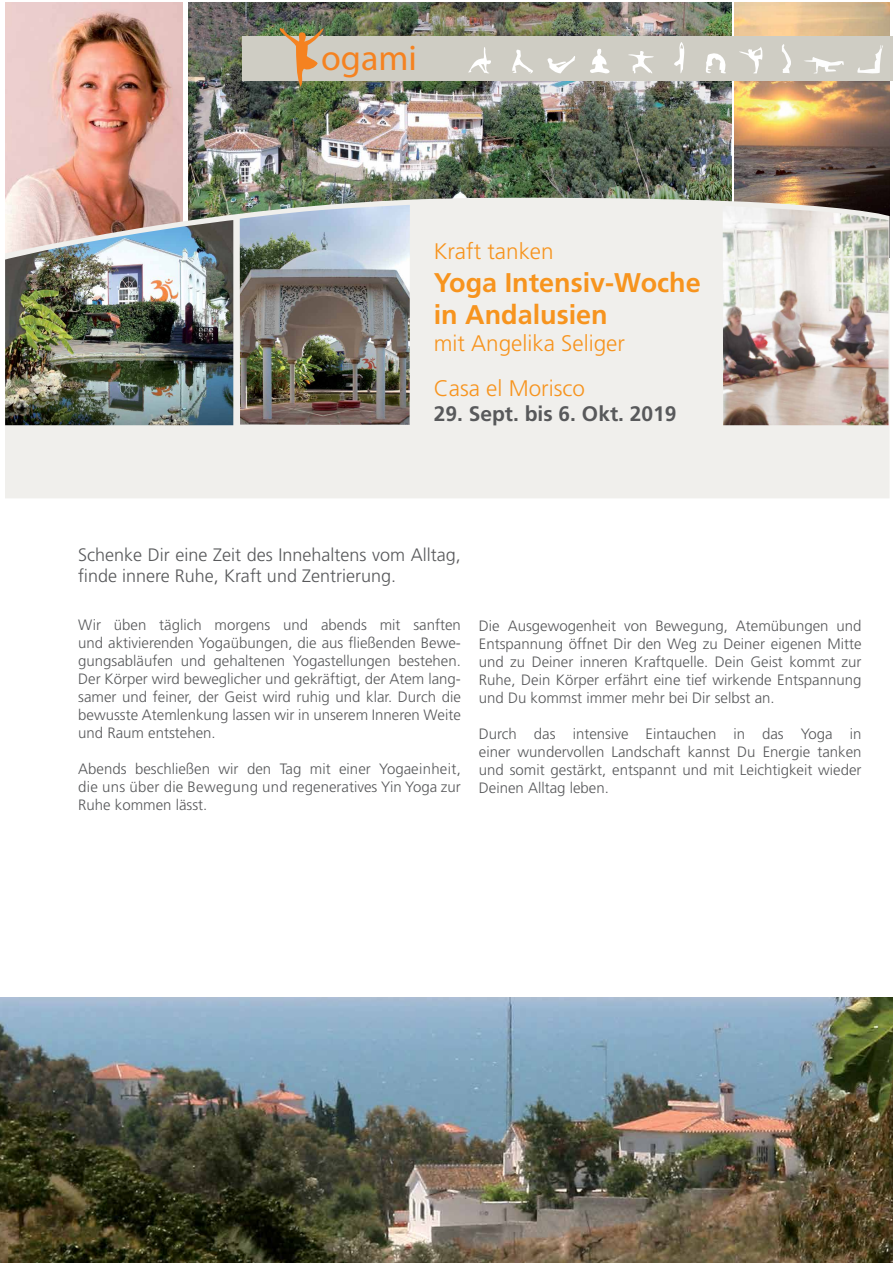
<style>
.page{position:relative;width:893px;height:1263px;background:#fff}
.page>*{position:absolute;margin:0;border:0;box-sizing:border-box;transform-origin:0 0}
.t1{font:36px "Myriad Pro";color:#f58220}
.t2{font:700 27px/32.4px "Frutiger LT";color:#f7941e}
.t3{font:300 22.5px/45px "Frutiger LT";color:#f7941e}
.t4{font:700 21px "Frutiger LT";color:#58595b}
.t5{font:300 18px/21px "Frutiger LT";color:#58595b}
.t6{font:300 15px/18px "Frutiger LT";color:#58595b;text-align:justify}
</style>
<div class="page">
<img style="left:5px;top:2px;width:178px;height:195px">
<img style="left:188px;top:2px;width:543px;height:195px">
<img style="left:735px;top:2px;width:155px;height:195px">
<div style="left:5px;top:197px;width:885px;height:301px;background:#f0efec"></div>
<img style="left:240px;top:205px;width:170px;height:220px">
<img style="left:723px;top:206px;width:165px;height:219px">
<div style="left:243px;top:36px;width:650px;height:45px;background:#cfcdc4"></div>
<svg style="left:590px;top:48px;width:20px;height:26px"></svg>
<svg style="left:739px;top:47px;width:24px;height:26px"></svg>
<svg style="left:628px;top:51px;width:26px;height:23px"></svg>
<svg style="left:547px;top:56px;width:28px;height:17px"></svg>
<svg style="left:706px;top:53px;width:20px;height:21px"></svg>
<svg style="left:468px;top:47px;width:23px;height:27px"></svg>
<svg style="left:512px;top:49px;width:21px;height:25px"></svg>
<svg style="left:674px;top:42px;width:11px;height:31px"></svg>
<svg style="left:857px;top:45px;width:26px;height:29px"></svg>
<svg style="left:804px;top:57px;width:40px;height:16px"></svg>
<svg style="left:782px;top:44px;width:9px;height:29px"></svg>
<svg style="left:279px;top:25px;width:45px;height:62px"></svg>
<img style="left:5px;top:220px;width:228px;height:205px">
<img style="left:0;top:997px;width:893px;height:266px">
<h1 class="t1" style="left:321px;top:36px;width:97px">ogami</h1>
<h3 class="t3" style="left:434px;top:229px;width:121px">Kraft tanken</h3>
<h2 class="t2" style="left:434px;top:266px;width:269px">Yoga Intensiv-Woche in Andalusien</h2>
<h3 class="t3" style="left:434px;top:321px;width:193px">mit Angelika Seliger<br>Casa el Morisco</h3>
<h3 class="t4" style="left:434px;top:402px;width:244px">29. Sept. bis 6. Okt. 2019</h3>
<p class="t5" style="left:78px;top:545px;width:384px">Schenke Dir eine Zeit des Innehaltens vom Alltag, finde innere Ruhe, Kraft und Zentrierung.</p>
<p class="t6" style="left:78px;top:616px;width:384px">Wir üben täglich morgens und abends mit sanften und aktivierenden Yogaübungen, die aus fließenden Bewe&shy;gungsabläufen und gehaltenen Yogastellungen bestehen.<br>Der Körper wird beweglicher und gekräftigt, der Atem lang&shy;samer und feiner, der Geist wird ruhig und klar. Durch die bewusste Atemlenkung lassen wir in unserem Inneren Weite und Raum entstehen.</p>
<p class="t6" style="left:78px;top:760px;width:384px">Abends beschließen wir den Tag mit einer Yogaeinheit, die uns über die Bewegung und regeneratives Yin Yoga zur Ruhe kommen lässt.</p>
<p class="t6" style="left:479px;top:617px;width:384px">Die Ausgewogenheit von Bewegung, Atemübungen und Entspannung öffnet Dir den Weg zu Deiner eigenen Mitte und zu Deiner inneren Kraftquelle. Dein Geist kommt zur Ruhe, Dein Körper erfährt eine tief wirkende Entspannung und Du kommst immer mehr bei Dir selbst an.</p>
<p class="t6" style="left:479px;top:725px;width:384px">Durch das intensive Eintauchen in das Yoga in einer wundervollen Landschaft kannst Du Energie tanken und somit gestärkt, entspannt und mit Leichtigkeit wieder Deinen Alltag leben.</p>
</div>
